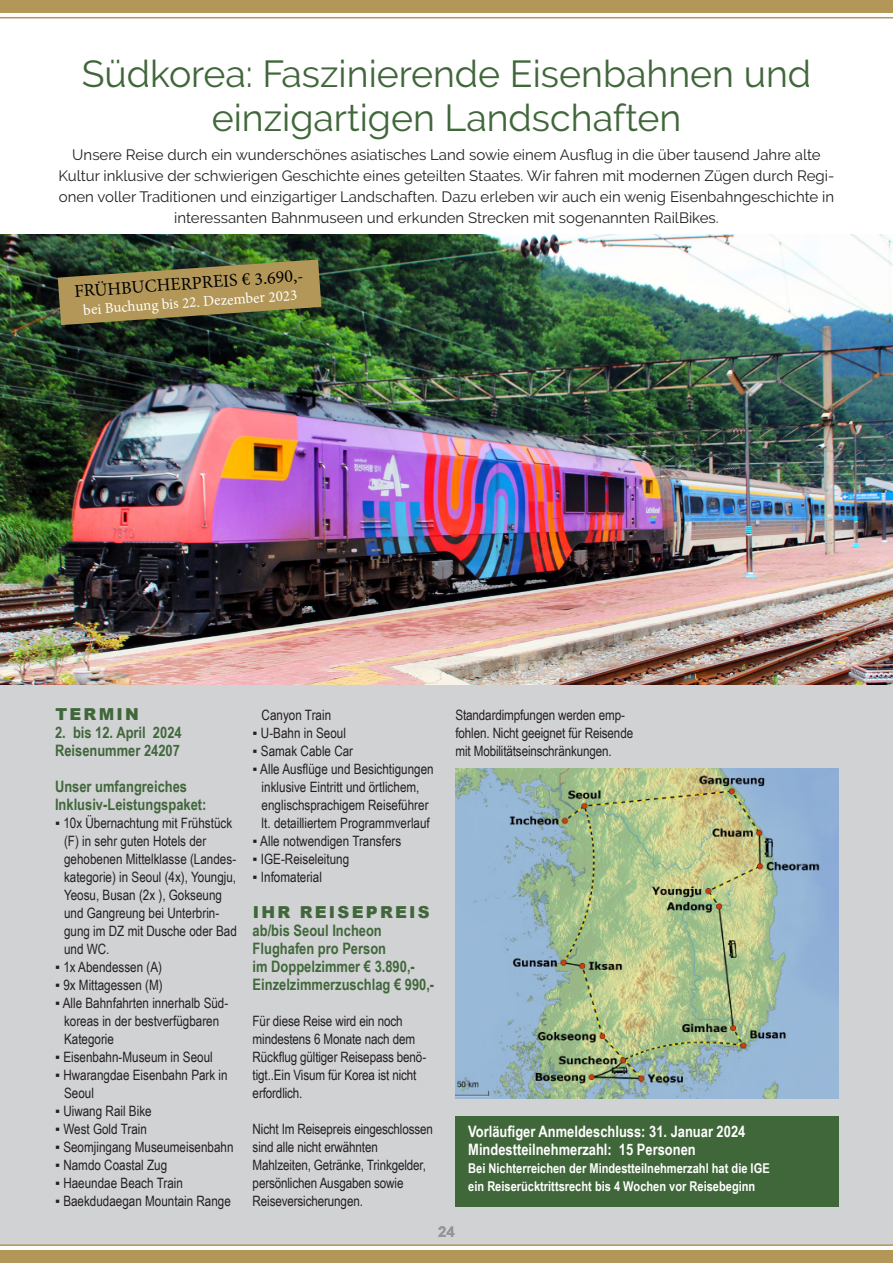
<style>
.page{position:relative;width:893px;height:1263px;background:#fff}
.page>*{position:absolute;margin:0;border:0;box-sizing:border-box;transform-origin:0 0}
.t1{font:37.5px/43.5px "Raleway";color:#40673a;text-align:center}
.t2{font:18px "Minion Pro";color:#000}
.t3{font:900 16.5px "Arial";letter-spacing:.135em;color:#40673a}
.t4{font:700 15.75px/18px "Arial Narrow";color:#40673a}
.t5{font:700 15.75px/18px "Arial Narrow";color:#fff}
.t6{font:15px/21px "Raleway";color:#231f20;text-align:center}
.t7{font:15px "Minion Pro";color:#fff}
.t8{font:700 15px "Arial";color:#939598}
.t9{font:14.25px/18px "Arial Narrow";color:#231f20}
.t10{font:700 13.5px/18px "Arial Narrow";color:#fff}
</style>
<div class="page">
<div style="left:0;top:684px;width:893px;height:561px;background:#d1d2d4"></div>
<div style="left:455px;top:1116px;width:384px;height:90px;background:#40673a"></div>
<div style="left:0;top:0;width:893px;height:13px;background:#b39758"></div>
<hr style="left:0;top:17px;width:893px;height:1px;background:#b39758">
<hr style="left:0;top:1244px;width:893px;height:2px;background:#b39758">
<div style="left:0;top:1250px;width:893px;height:13px;background:#b39758"></div>
<img style="left:0;top:234px;width:893px;height:450px">
<img style="left:455px;top:768px;width:384px;height:330px">
<svg style="left:58px;top:259px;width:263px;height:66px;background:#8a7e48"></svg>
<h1 class="t1" style="left:82px;top:52px;width:731px">Südkorea: Faszinierende Eisenbahnen und einzigartigen Landschaften</h1>
<p class="t6" style="left:59px;top:145px;width:777px">Unsere Reise durch ein wunderschönes asiatisches Land sowie einem Ausflug in die über tausend Jahre alte Kultur inklusive der schwierigen Geschichte eines geteilten Staates. Wir fahren mit modernen Zügen durch Regi&shy;onen voller Traditionen und einzigartiger Landschaften. Dazu erleben wir auch ein wenig Eisenbahngeschichte in interessanten Bahnmuseen und erkunden Strecken mit sogenannten RailBikes.</p>
<p class="t2" style="left:73px;top:279px;width:231px;rotate:-4deg">FRÜHBUCHERPREIS € 3.690,-</p>
<p class="t7" style="left:83px;top:300px;width:216px;rotate:-4deg">bei Buchung bis 22. Dezember 2023</p>
<p class="t3" style="left:55px;top:702px;width:85px">TERMIN</p>
<p class="t4" style="left:55px;top:723px;width:128px">2. bis 12. April 2024<br>Reisenummer 24207</p>
<p class="t4" style="left:55px;top:777px;width:153px">Unser umfangreiches<br>Inklusiv-Leistungspaket:</p>
<p class="t9" style="left:64px;top:813px;width:174px;text-indent:-9px">▪ 10x Übernachtung mit Frühstück (F) in sehr guten Hotels der gehobenen Mittelklasse (Landes&shy;kategorie) in Seoul (4x), Youngju,<br>Yeosu, Busan (2x ), Gokseung und Gangreung bei Unterbrin&shy;gung im DZ mit Dusche oder Bad und WC.</p>
<p class="t9" style="left:55px;top:957px;width:109px">▪ 1x Abendessen (A)</p>
<p class="t9" style="left:55px;top:975px;width:109px">▪ 9x Mittagessen (M)</p>
<p class="t9" style="left:64px;top:993px;width:166px;text-indent:-9px">▪ Alle Bahnfahrten innerhalb Süd&shy;koreas in der bestverfügbaren<br>Kategorie</p>
<p class="t9" style="left:55px;top:1047px;width:159px">▪ Eisenbahn-Museum in Seoul</p>
<p class="t9" style="left:64px;top:1065px;width:165px;text-indent:-9px">▪ Hwarangdae Eisenbahn Park in<br>Seoul</p>
<p class="t9" style="left:55px;top:1101px;width:98px">▪ Uiwang Rail Bike</p>
<p class="t9" style="left:55px;top:1119px;width:93px">▪ West Gold Train</p>
<p class="t9" style="left:55px;top:1137px;width:180px">▪ Seomjingang Museumeisenbahn</p>
<p class="t9" style="left:55px;top:1155px;width:114px">▪ Namdo Coastal Zug</p>
<p class="t9" style="left:55px;top:1173px;width:129px">▪ Haeundae Beach Train</p>
<p class="t9" style="left:55px;top:1191px;width:177px">▪ Baekdudaegan Mountain Range</p>
<p class="t9" style="left:262px;top:705px;width:71px">Canyon Train</p>
<p class="t9" style="left:253px;top:723px;width:95px">▪ U-Bahn in Seoul</p>
<p class="t9" style="left:253px;top:741px;width:102px">▪ Samak Cable Car</p>
<p class="t9" style="left:253px;top:759px;width:183px;text-align:center">▪ Alle Ausflüge und Besichtigungen inklusive Eintritt und örtlichem, englischsprachigem Reiseführer<br>lt. detailliertem Programmverlauf</p>
<p class="t9" style="left:253px;top:831px;width:150px">▪ Alle notwendigen Transfers</p>
<p class="t9" style="left:253px;top:849px;width:98px">▪ IGE-Reiseleitung</p>
<p class="t9" style="left:253px;top:867px;width:71px">▪ Infomaterial</p>
<p class="t3" style="left:253px;top:900px;width:178px">IHR REISEPREIS</p>
<p class="t4" style="left:253px;top:921px;width:183px">ab/bis Seoul Incheon<br>Flughafen pro Person<br>im Doppelzimmer € 3.890,-<br>Einzelzimmerzuschlag € 990,-</p>
<p class="t9" style="left:253px;top:1011px;width:175px">Für diese Reise wird ein noch mindestens 6 Monate nach dem<br>Rückflug gültiger Reisepass benö&shy;tigt..Ein Visum für Korea ist nicht erfordlich.</p>
<p class="t9" style="left:253px;top:1119px;width:182px">Nicht Im Reisepreis eingeschlossen sind alle nicht erwähnten<br>Mahlzeiten, Getränke, Trinkgelder, persönlichen Ausgaben sowie<br>Reiseversicherungen.</p>
<p class="t9" style="left:455px;top:705px;width:179px">Standardimpfungen werden emp&shy;fohlen. Nicht geeignet für Reisende mit Mobilitätseinschränkungen.</p>
<p class="t5" style="left:468px;top:1122px;width:279px">Vorläufiger Anmeldeschluss: 31. Januar 2024<br>Mindestteilnehmerzahl: 15 Personen</p>
<p class="t10" style="left:468px;top:1159px;width:303px">Bei Nichterreichen der Mindestteilnehmerzahl hat die IGE ein Reiserücktrittsrecht bis 4 Wochen vor Reisebeginn</p>
<p class="t8" style="left:438px;top:1221px;width:18px">24</p>
</div>
